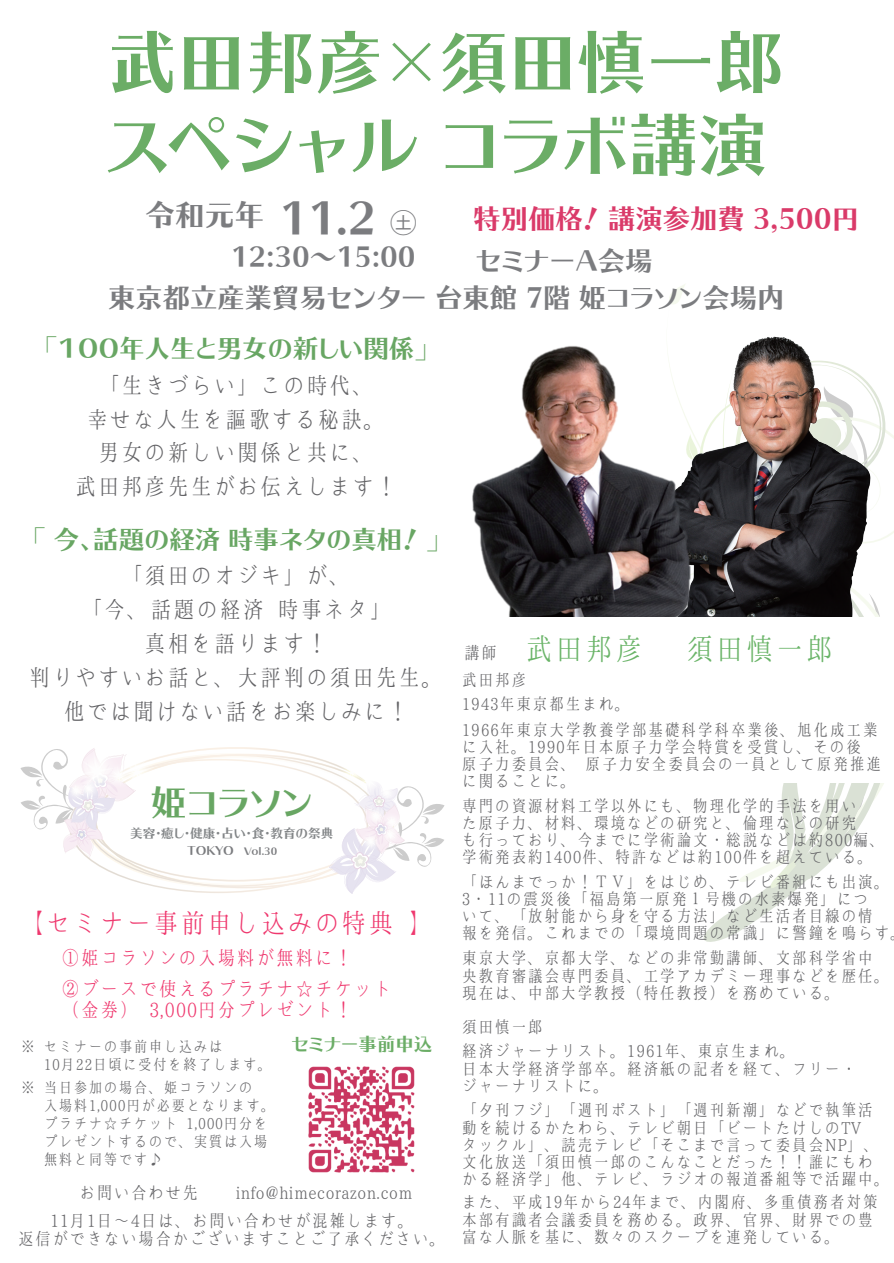
<style>
.page{position:relative;width:894px;height:1263px;background:#fff}
.page>*{position:absolute;margin:0;border:0;box-sizing:border-box;transform-origin:0 0}
.t1{font:69px/82.8px "Kan 415 Typos Std";color:#6bad66}
.t2{font:35.85px "Kan 415 Typos Std";letter-spacing:-.115em;color:#68a663}
.t3{font:30px "Kokoro Minchoutai";color:#6ab468}
.t4{font:29.85px "Kan 415 Typos Std";color:#7b7c7f}
.t5{font:27.3px "Kan 415 Typos Std";color:#7b7c7f}
.t6{font:27.3px "Kan 415 Typos Std";color:#da3a69}
.t7{font:27.3px "Kan 415 Typos Std";letter-spacing:-.04em;color:#7b7c7f}
.t8{font:27px "Kan 415 Typos Std";color:#7b7c7f}
.t9{font:26.85px "Kokoro Minchoutai";color:#ef386e}
.t10{font:25.5px "Kan 415 Typos Std";letter-spacing:-.045em;color:#68a663}
.t11{font:25.5px "Kan 415 Typos Std";letter-spacing:-.01em;color:#68a663}
.t12{font:23.1px/33.9px "Kokoro Minchoutai";color:#646467;text-align:center}
.t13{font:19.5px/30.5px "Kokoro Minchoutai";color:#ef386e}
.t14{font:18.45px "Kan 415 Typos Std";letter-spacing:-.02em;color:#6bad66}
.t15{font:17.1px/28.8px "Kokoro Minchoutai";color:#646467;text-align:right}
.t16{font:16.5px/17.1px "Kokoro Minchoutai";color:#646467}
.t17{font:15px/18px "Kokoro Minchoutai";color:#646467}
.t18{font:12.6px "Kan 415 Typos Std";letter-spacing:-.005em;color:#838688}
.t19{font:9.9px "Kan 415 Typos Std";color:#7b7c7f}
.s1{font-size:43.8px}
.s2{font-size:11.7px}
.s3{font-size:17.1px;color:#646467}
</style>
<div class="page">
<img style="left:669px;top:299px;width:225px;height:318px">
<img style="left:472px;top:318px;width:268px;height:299px">
<img style="left:308px;top:1066px;width:107px;height:107px">
<h1 class="t1" style="left:102px;top:23px;width:683px">武田邦彦×須田慎一郎スペシャル コラボ講演</h1>
<h3 class="t4" style="left:145px;top:199px;width:274px">令和元年 <span class="s1">11.2</span> <sub>㊏</sub></h3>
<h3 class="t6" style="left:473px;top:203px;width:387px">特別価格！ 講演参加費 3,500円</h3>
<h3 class="t8" style="left:231px;top:242px;width:186px">12:30～15:00</h3>
<h3 class="t5" style="left:108px;top:282px;width:677px">東京都立産業貿易センター 台東館 7階 姫コラソン会場内</h3>
<h3 class="t7" style="left:475px;top:245px;width:179px">セミナーA会場</h3>
<h3 class="t10" style="left:32px;top:335px;width:409px">「１００年人生と男女の新しい関係」</h3>
<h3 class="t12" style="left:74px;top:369px;width:325px">「生きづらい」この時代、<br>幸せな人生を謳歌する秘訣。男女の新しい関係と共に、<br>武田邦彦先生がお伝えします！</h3>
<h3 class="t11" style="left:21px;top:526px;width:432px">「 今、話題の経済 時事ネタの真相！ 」</h3>
<h3 class="t12" style="left:28px;top:559px;width:418px">「須田のオジキ」が、<br>「今、話題の経済 時事ネタ」<br>真相を語ります！<br>判りやすいお話と、大評判の須田先生。他では聞けない話をお楽しみに！</h3>
<h2 class="t2" style="left:151px;top:783px;width:166px">姫コラソン</h2>
<p class="t18" style="left:130px;top:826px;width:205px">美容・癒し・健康・占い・食・教育の祭典</p>
<p class="t19" style="left:187px;top:846px;width:92px"><span class="s2">TOKYO</span> Vol.30</p>
<h3 class="t9" style="left:18px;top:908px;width:418px">【セミナー事前申し込みの特典 】</h3>
<p class="t13" style="left:61px;top:943px;width:333px">①姫コラソンの入場料が無料に！<br>②ブースで使えるプラチナ☆チケット</p>
<p class="t13" style="left:61px;top:995px;width:294px">（金券） 3,000円分プレゼント！</p>
<p class="t17" style="left:21px;top:1037px;width:253px">※ セミナーの事前申し込みは<br>　 10月22日頃に受付を終了します。</p>
<p class="t17" style="left:21px;top:1079px;width:257px">※ 当日参加の場合、姫コラソンの<br>　 入場料1,000円が必要となります。　 プラチナ☆チケット 1,000円分を　 プレゼントするので、実質は入場　 無料と同等です♪</p>
<p class="t14" style="left:291px;top:1034px;width:143px">セミナー事前申込</p>
<p class="t15" style="left:79px;top:1178px;width:122px">お問い合わせ先</p>
<p class="t15" style="left:49px;top:1178px;width:367px">info@himecorazon.com<br>11月1日～4日は、お問い合わせが混雑します。</p>
<p class="t15" style="left:17px;top:1225px;width:430px">返信ができない場合かございますことご了承ください。</p>
<h3 class="t3" style="left:463px;top:633px;width:182px"><span class="s3">講師</span> 武田邦彦</h3>
<h3 class="t3" style="left:685px;top:633px;width:152px">須田慎一郎</h3>
<p class="t16" style="left:461px;top:668px;width:171px;line-height:23.9px">武田邦彦<br>1943年東京都生まれ。</p>
<p class="t16" style="left:461px;top:721px;width:422px">1966年東京大学教養学部基礎科学科卒業後、旭化成工業に入社。1990年日本原子力学会特賞を受賞し、その後原子力委員会、 原子力安全委員会の一員として原発推進に関ることに。</p>
<p class="t16" style="left:461px;top:798px;width:426px">専門の資源材料工学以外にも、物理化学的手法を用い<br>た原子力、材料、環境などの研究と、倫理などの研究<br>も行っており、今までに学術論文・総説などは約800編、学術発表約1400件、特許などは約100件を超えている。</p>
<p class="t16" style="left:461px;top:873px;width:447px">「ほんまでっか！ＴＶ」をはじめ、テレビ番組にも出演。<br>3・11の震災後「福島第一原発１号機の水素爆発」につ<br>いて、「放射能から身を守る方法」など生活者目線の情<br>報を発信。これまでの「環境問題の常識」に警鐘を鳴らす。</p>
<p class="t16" style="left:461px;top:950px;width:431px">東京大学、京都大学、などの非常勤講師、文部科学省中央教育審議会専門委員、工学アカデミー理事などを歴任。現在は、中部大学教授（特任教授）を務めている。</p>
<p class="t16" style="left:461px;top:1015px;width:336px;line-height:24.3px">須田慎一郎<br>経済ジャーナリスト。1961年、東京生まれ。</p>
<p class="t16" style="left:461px;top:1060px;width:398px">日本大学経済学部卒。経済紙の記者を経て、フリー・ジャーナリストに。</p>
<p class="t16" style="left:461px;top:1102px;width:431px">「夕刊フジ」「週刊ポスト」「週刊新潮」などで執筆活動を続けるかたわら、テレビ朝日「ビートたけしのTV<br>タックル」、読売テレビ「そこまで言って委員会NP」、文化放送「須田慎一郎のこんなことだった！！誰にもわかる経済学」他、テレビ、ラジオの報道番組等で活躍中。</p>
<p class="t16" style="left:461px;top:1194px;width:419px">また、平成19年から24年まで、内閣府、多重債務者対策本部有識者会議委員を務める。政界、官界、財界での豊富な人脈を基に、数々のスクープを連発している。</p>
</div>
